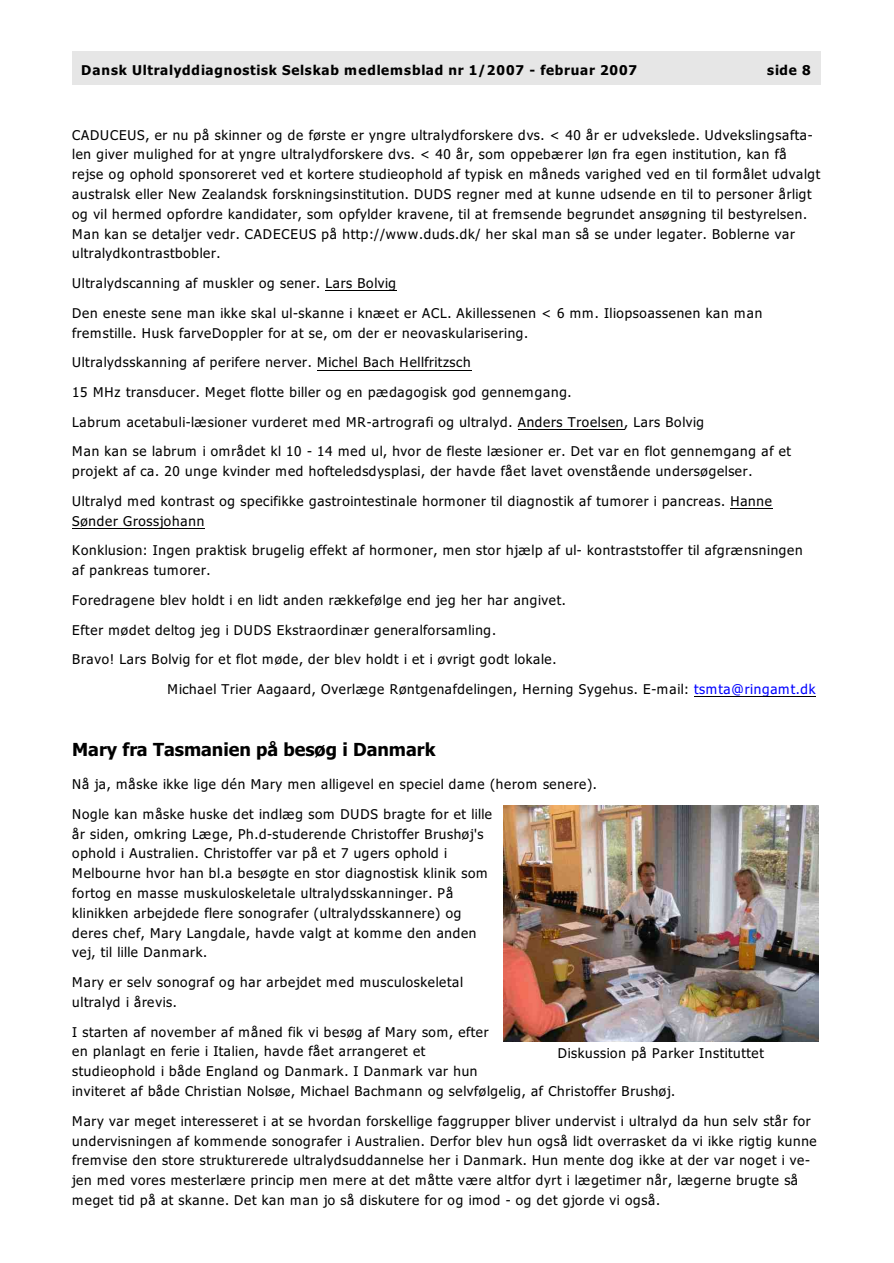
<style>
.page{position:relative;width:894px;height:1263px;background:#fff}
.page>*{position:absolute;margin:0;border:0;box-sizing:border-box;transform-origin:0 0}
.t1{font:700 18px "Tahoma";color:#000}
.t2{font:13.5px/19.8px "Tahoma";letter-spacing:.055em;color:#000}
.t3{font:700 13.5px "Tahoma";letter-spacing:.06em;color:#000}
.s1{color:#00f}
</style>
<div class="page">
<div style="left:72px;top:51px;width:749px;height:34px;background:#e6e6e6"></div>
<hr style="left:325px;top:290px;width:72px;height:1px;background:#000">
<hr style="left:317px;top:370px;width:154px;height:1px;background:#000">
<hr style="left:518px;top:429px;width:106px;height:1px;background:#000">
<hr style="left:730px;top:508px;width:43px;height:1px;background:#000">
<hr style="left:72px;top:528px;width:133px;height:1px;background:#000">
<hr style="left:694px;top:696px;width:122px;height:1px;background:#000">
<img style="left:504px;top:806px;width:315px;height:235px">
<p class="t3" style="left:81px;top:65px;width:557px">Dansk Ultralyddiagnostisk Selskab medlemsblad nr 1/2007 - februar 2007</p>
<p class="t3" style="left:767px;top:65px;width:45px">side 8</p>
<p class="t2" style="left:72px;top:126px;width:750px">CADUCEUS, er nu på skinner og de første er yngre ultralydforskere dvs. &lt; 40 år er udvekslede. Udvekslingsafta&shy;len giver mulighed for at yngre ultralydforskere dvs. &lt; 40 år, som oppebærer løn fra egen institution, kan få rejse og ophold sponsoreret ved et kortere studieophold af typisk en måneds varighed ved en til formålet udvalgt australsk eller New Zealandsk forskningsinstitution. DUDS regner med at kunne udsende en til to personer årligt og vil hermed opfordre kandidater, som opfylder kravene, til at fremsende begrundet ansøgning til bestyrelsen.<br>Man kan se detaljer vedr. CADECEUS på http://www.duds.dk/ her skal man så se under legater. Boblerne var ultralydkontrastbobler.</p>
<p class="t2" style="left:72px;top:270px;width:692px;line-height:29.7px">Ultralydscanning af muskler og sener. Lars Bolvig<br>Den eneste sene man ikke skal ul-skanne i knæet er ACL. Akillessenen &lt; 6 mm. Iliopsoassenen kan man</p>
<p class="t2" style="left:72px;top:319px;width:633px;line-height:29.7px">fremstille. Husk farveDoppler for at se, om der er neovaskularisering.<br>Ultralydsskanning af perifere nerver. Michel Bach Hellfritzsch<br>15 MHz transducer. Meget flotte biller og en pædagogisk god gennemgang.<br>Labrum acetabuli-læsioner vurderet med MR-artrografi og ultralyd. Anders Troelsen, Lars Bolvig</p>
<p class="t2" style="left:72px;top:443px;width:720px">Man kan se labrum i området kl 10 - 14 med ul, hvor de fleste læsioner er. Det var en flot gennemgang af et projekt af ca. 20 unge kvinder med hofteledsdysplasi, der havde fået lavet ovenstående undersøgelser.</p>
<p class="t2" style="left:72px;top:492px;width:701px">Ultralyd med kontrast og specifikke gastrointestinale hormoner til diagnostik af tumorer i pancreas. Hanne<br>Sønder Grossjohann</p>
<p class="t2" style="left:72px;top:542px;width:732px">Konklusion: Ingen praktisk brugelig effekt af hormoner, men stor hjælp af ul- kontraststoffer til afgrænsningen af pankreas tumorer.</p>
<p class="t2" style="left:72px;top:586px;width:495px;line-height:29.5px">Foredragene blev holdt i en lidt anden rækkefølge end jeg her har angivet.<br>Efter mødet deltog jeg i DUDS Ekstraordinær generalforsamling.</p>
<p class="t2" style="left:168px;top:646px;width:649px;line-height:29.7px;text-indent:-95px">Bravo! Lars Bolvig for et flot møde, der blev holdt i et i øvrigt godt lokale.<br>Michael Trier Aagaard, Overlæge Røntgenafdelingen, Herning Sygehus. E-mail: <span class="s1">tsmta@ringamt.dk</span></p>
<h1 class="t1" style="left:72px;top:743px;width:365px">Mary fra Tasmanien på besøg i Danmark</h1>
<p class="t2" style="left:72px;top:771px;width:526px;line-height:29.7px">Nå ja, måske ikke lige dén Mary men alligevel en speciel dame (herom senere).<br>Nogle kan måske huske det indlæg som DUDS bragte for et lille</p>
<p class="t2" style="left:72px;top:825px;width:417px">år siden, omkring Læge, Ph.d-studerende Christoffer Brushøj's ophold i Australien. Christoffer var på et 7 ugers ophold i Melbourne hvor han bl.a besøgte en stor diagnostisk klinik som fortog en masse muskuloskeletale ultralydsskanninger. På klinikken arbejdede flere sonografer (ultralydsskannere) og deres chef, Mary Langdale, havde valgt at komme den anden vej, til lille Danmark.</p>
<p class="t2" style="left:72px;top:973px;width:392px">Mary er selv sonograf og har arbejdet med musculoskeletal ultralyd i årevis.</p>
<p class="t2" style="left:72px;top:1023px;width:605px">I starten af november af måned fik vi besøg af Mary som, efter<br>en planlagt en ferie i Italien, havde fået arrangeret et<br>studieophold i både England og Danmark. I Danmark var hun<br>inviteret af både Christian Nolsøe, Michael Bachmann og selvfølgelig, af Christoffer Brushøj.</p>
<p class="t2" style="left:72px;top:1112px;width:746px">Mary var meget interesseret i at se hvordan forskellige faggrupper bliver undervist i ultralyd da hun selv står for undervisningen af kommende sonografer i Australien. Derfor blev hun også lidt overrasket da vi ikke rigtig kunne fremvise den store strukturerede ultralydsuddannelse her i Danmark. Hun mente dog ikke at der var noget i ve&shy;jen med vores mesterlære princip men mere at det måtte være altfor dyrt i lægetimer når, lægerne brugte så meget tid på at skanne. Det kan man jo så diskutere for og imod - og det gjorde vi også.</p>
<p class="t2" style="left:558px;top:1044px;width:208px">Diskussion på Parker Instituttet</p>
</div>
